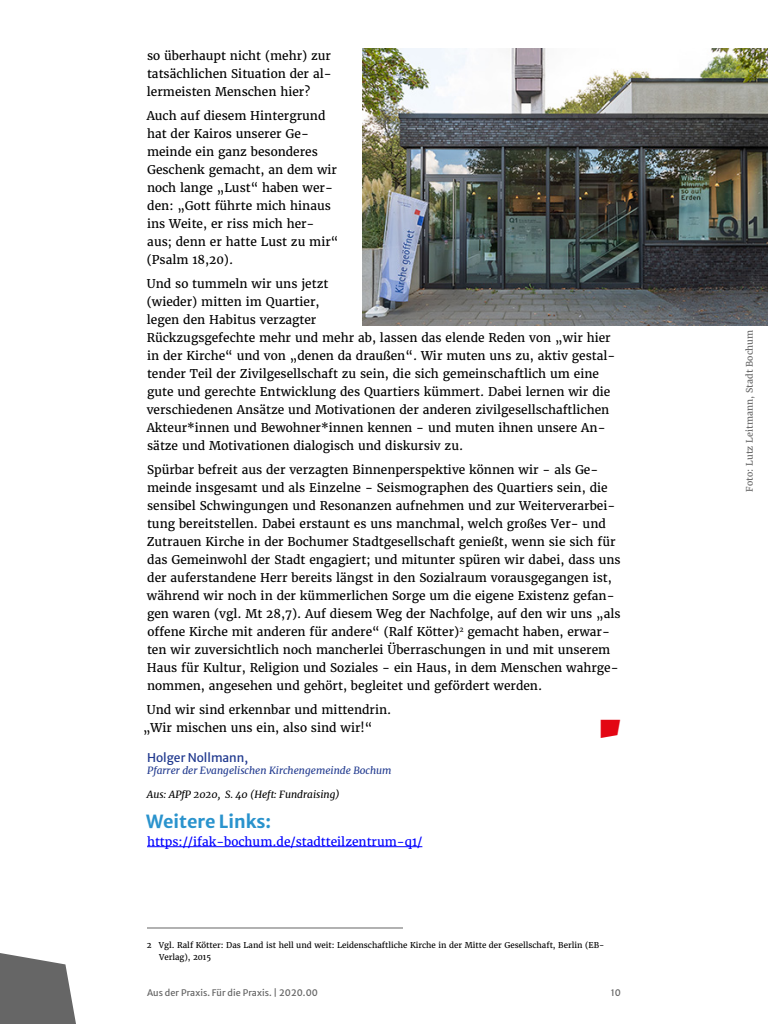
<style>
.page{position:relative;width:768px;height:1024px;background:#fff}
.page>*{position:absolute;margin:0;border:0;box-sizing:border-box;transform-origin:0 0}
.Head_3{font:700 18px "Merriweather Sans";color:#2a93cd}
.t1{font:12px/18px "Merriweather";color:#000}
.t2{font:12px "Merriweather";color:#00f}
.Autorenname{font:12px "Merriweather Sans";color:#213a8f}
.Bibliografie{font:italic 10px "Merriweather";color:#213a8f}
.Quelle{font:italic 10px "Merriweather";color:#000}
.t3{font:9px "Merriweather Sans";letter-spacing:.01em;color:#666}
.Bildnachweis{font:9px "Merriweather";color:#666}
.Fußnotentext{font:8px/12px "Merriweather";color:#000}
</style>
<div class="page">
<hr style="left:147px;top:846px;width:275px;height:1px;background:#00f">
<hr style="left:147px;top:927px;width:256px;height:1px;background:#666">
<img style="left:362px;top:48px;width:406px;height:277px">
<svg style="left:0;top:953px;width:76px;height:71px;background:#7c7c7c"></svg>
<p class="t1" style="left:147px;top:47px;width:186px;text-align:justify">so überhaupt nicht (mehr) zur tatsächlichen Situation der al&shy;lermeisten Menschen hier?</p>
<p class="t1" style="left:147px;top:107px;width:193px">Auch auf diesem Hintergrund hat der Kairos unserer Ge&shy;meinde ein ganz besonderes<br>Geschenk gemacht, an dem wir noch lange „Lust“ haben wer&shy;den: „Gott führte mich hinaus ins Weite, er riss mich her&shy;aus; denn er hatte Lust zu mir“ (Psalm 18,20).</p>
<p class="t1" style="left:147px;top:275px;width:470px">Und so tummeln wir uns jetzt<br>(wieder) mitten im Quartier,<br>legen den Habitus verzagter<br>Rückzugsgefechte mehr und mehr ab, lassen das elende Reden von „wir hier in der Kirche“ und von „denen da draußen“. Wir muten uns zu, aktiv gestal&shy;tender Teil der Zivilgesellschaft zu sein, die sich gemeinschaftlich um eine gute und gerechte Entwicklung des Quartiers kümmert. Dabei lernen wir die verschiedenen Ansätze und Motivationen der anderen zivilgesellschaftlichen Akteur*innen und Bewohner*innen kennen - und muten ihnen unsere An&shy;sätze und Motivationen dialogisch und diskursiv zu.</p>
<p class="t1" style="left:147px;top:461px;width:476px">Spürbar befreit aus der verzagten Binnenperspektive können wir - als Ge&shy;meinde insgesamt und als Einzelne - Seismographen des Quartiers sein, die sensibel Schwingungen und Resonanzen aufnehmen und zur Weiterverarbei&shy;tung bereitstellen. Dabei erstaunt es uns manchmal, welch großes Ver- und Zutrauen Kirche in der Bochumer Stadtgesellschaft genießt, wenn sie sich für das Gemeinwohl der Stadt engagiert; und mitunter spüren wir dabei, dass uns der auferstandene Herr bereits längst in den Sozialraum vorausgegangen ist, während wir noch in der kümmerlichen Sorge um die eigene Existenz gefan&shy;gen waren (vgl. Mt 28,7). Auf diesem Weg der Nachfolge, auf den wir uns „als offene Kirche mit anderen für andere“ (Ralf Kötter)<sup>2</sup> gemacht haben, erwar&shy;ten wir zuversichtlich noch mancherlei Überraschungen in und mit unserem Haus für Kultur, Religion und Soziales - ein Haus, in dem Menschen wahrge&shy;nommen, angesehen und gehört, begleitet und gefördert werden.</p>
<p class="t1" style="left:143px;top:701px;width:250px;text-indent:4px">Und wir sind erkennbar und mittendrin. „Wir mischen uns ein, also sind wir!“</p>
<p class="Autorenname" style="left:147px;top:747px;width:102px">Holger Nollmann,</p>
<p class="Bibliografie" style="left:147px;top:764px;width:246px">Pfarrer der Evangelischen Kirchengemeinde Bochum</p>
<p class="Quelle" style="left:147px;top:788px;width:194px">Aus: APfP 2020, S. 40 (Heft: Fundraising)</p>
<p class="Head_3" style="left:146px;top:805px;width:127px">Weitere Links:</p>
<p class="t2" style="left:147px;top:834px;width:277px">https://ifak-bochum.de/stadtteilzentrum-q1/</p>
<p class="Fußnotentext" style="left:159px;top:939px;width:447px;text-indent:-12px">2 Vgl. Ralf Kötter: Das Land ist hell und weit: Leidenschaftliche Kirche in der Mitte der Gesellschaft, Berlin (EB-<br>Verlag), 2015</p>
<p class="t3" style="left:147px;top:985px;width:173px">Aus der Praxis. Für die Praxis. | 2020.00</p>
<p class="t3" style="left:611px;top:985px;width:12px">10</p>
<p class="Bildnachweis" style="left:744px;top:492px;width:163px;rotate:-90deg">Foto: Lutz Leitmann, Stadt Bochum</p>
</div>
